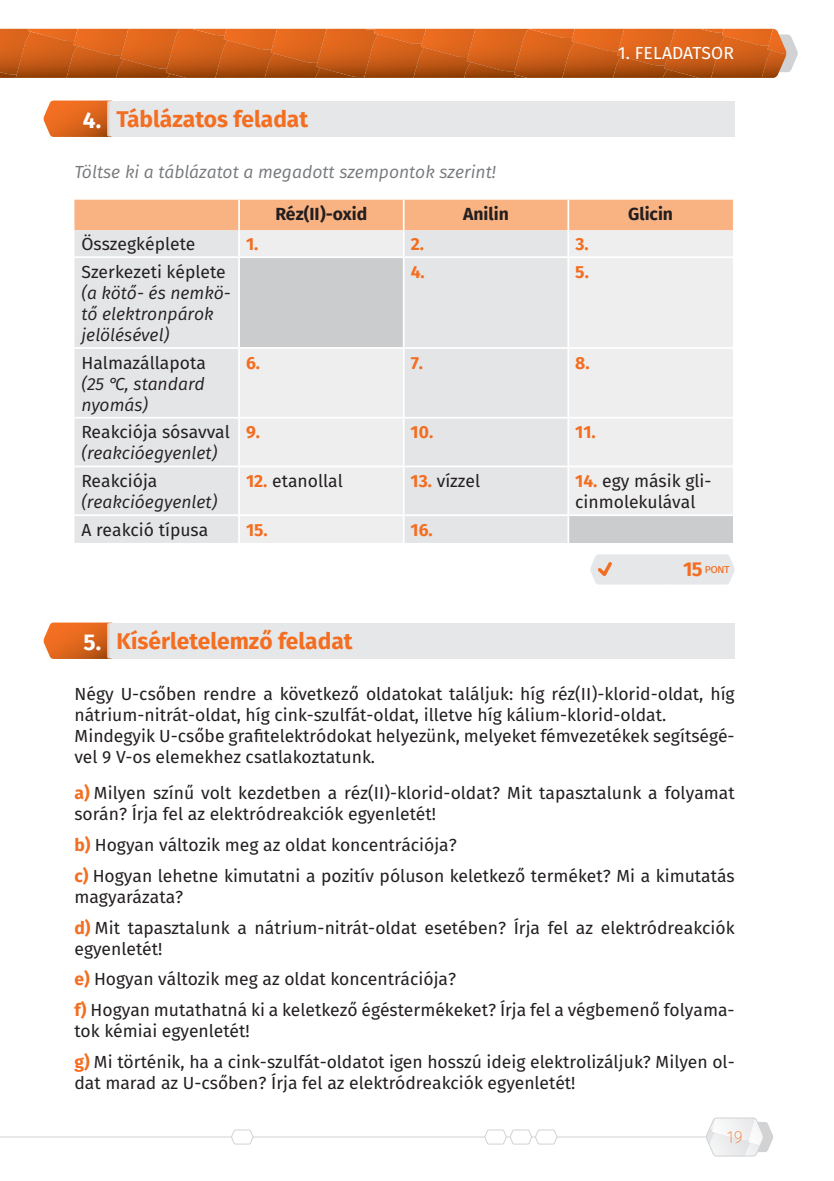
<style>
.page{position:relative;width:834px;height:1181px;background:#fff}
.page>*{position:absolute;margin:0;border:0;box-sizing:border-box;transform-origin:0 0}
.t1{font:700 22.75px "Fira Sans";color:#f36e21}
.t2{font:700 22.75px "Fira Sans";color:#fff}
.t3{font:17.5px/21px "Fira Sans";color:#231f20}
.t4{font:italic 17.5px/21px "Fira Sans";color:#231f20}
.t5{font:italic 17.5px "Fira Sans";color:#76787b}
.t6{font:700 17.5px "Fira Sans";color:#f36e21}
.t7{font:700 17.5px "Fira Sans";color:#231f20}
.t8{font:17.5px "Fira Sans";letter-spacing:.01em;color:#fff}
.t9{font:200 17.5px "Fira Sans";color:#f36e21}
.t10{font:12.25px "Fira Sans";color:#f36e21}
.s1{font-weight:700;color:#f36e21}
.s2{font-weight:700;font-size:20.12px}
</style>
<div class="page">
<svg style="left:0;top:29px;width:798px;height:49px;background:#cb601c"></svg>
<img style="left:0;top:29px;width:1px;height:43px">
<svg style="left:705px;top:1117px;width:68px;height:40px"></svg>
<hr style="left:0;top:1136px;width:706px;height:1px;background:#d1d2d4">
<svg style="left:484px;top:1129px;width:74px;height:16px"></svg>
<svg style="left:230px;top:1129px;width:24px;height:16px"></svg>
<div style="left:109px;top:101px;width:625px;height:35px;background:#e6e7e9"></div>
<div style="left:109px;top:623px;width:625px;height:35px;background:#e6e7e9"></div>
<div style="left:74px;top:258px;width:164px;height:285px;background:#e4e5e7"></div>
<svg style="left:240px;top:258px;width:492px;height:285px;background:#eaeaec"></svg>
<div style="left:239px;top:257px;width:164px;height:91px;background:#cbccce"></div>
<div style="left:568px;top:515px;width:164px;height:28px;background:#cbccce"></div>
<hr style="left:239px;top:256px;width:164px;height:2px;background:#fff">
<hr style="left:74px;top:347px;width:165px;height:2px;background:#fff">
<hr style="left:239px;top:347px;width:164px;height:2px;background:#fff">
<hr style="left:403px;top:347px;width:165px;height:2px;background:#fff">
<hr style="left:568px;top:347px;width:164px;height:2px;background:#fff">
<hr style="left:74px;top:417px;width:165px;height:1px;background:#fff">
<hr style="left:239px;top:417px;width:164px;height:1px;background:#fff">
<hr style="left:403px;top:417px;width:165px;height:1px;background:#fff">
<hr style="left:568px;top:417px;width:164px;height:1px;background:#fff">
<hr style="left:74px;top:465px;width:165px;height:2px;background:#fff">
<hr style="left:239px;top:465px;width:164px;height:2px;background:#fff">
<hr style="left:403px;top:465px;width:165px;height:2px;background:#fff">
<hr style="left:568px;top:465px;width:164px;height:2px;background:#fff">
<hr style="left:74px;top:514px;width:165px;height:2px;background:#fff">
<hr style="left:239px;top:514px;width:164px;height:2px;background:#fff">
<hr style="left:403px;top:514px;width:165px;height:2px;background:#fff">
<hr style="left:568px;top:514px;width:164px;height:2px;background:#fff">
<svg style="left:74px;top:200px;width:658px;height:56px;background:#f1ccb2"></svg>
<hr style="left:567px;top:230px;width:2px;height:26px;background:#fff">
<hr style="left:238px;top:258px;width:2px;height:89px;background:#fff">
<hr style="left:403px;top:258px;width:1px;height:89px;background:#fff">
<hr style="left:567px;top:258px;width:2px;height:89px;background:#fff">
<hr style="left:403px;top:349px;width:1px;height:68px;background:#fff">
<hr style="left:567px;top:349px;width:2px;height:68px;background:#fff">
<hr style="left:403px;top:418px;width:1px;height:47px;background:#fff">
<hr style="left:567px;top:418px;width:2px;height:47px;background:#fff">
<hr style="left:403px;top:467px;width:1px;height:47px;background:#fff">
<hr style="left:567px;top:467px;width:2px;height:47px;background:#fff">
<svg style="left:403px;top:516px;width:1px;height:27px"></svg>
<hr style="left:567px;top:516px;width:2px;height:27px;background:#fff">
<div style="left:590px;top:554px;width:145px;height:30px;background:#e6e7e9"></div>
<svg style="left:43px;top:101px;width:70px;height:36px;background:#e07838"></svg>
<svg style="left:43px;top:622px;width:70px;height:37px;background:#e07a3b"></svg>
<p class="t8" style="left:618px;top:40px;width:117px">1. FELADATSOR</p>
<h1 class="t1" style="left:117px;top:103px;width:193px">Táblázatos feladat</h1>
<p class="t5" style="left:74px;top:159px;width:423px">Töltse ki a táblázatot a megadott szempontok szerint!</p>
<p class="t7" style="left:275px;top:202px;width:93px">Réz(II)-oxid</p>
<p class="t7" style="left:463px;top:202px;width:47px">Anilin</p>
<p class="t7" style="left:628px;top:202px;width:46px">Glicin</p>
<p class="t3" style="left:81px;top:233px;width:115px">Összegképlete</p>
<p class="t6" style="left:246px;top:232px;width:14px">1.</p>
<p class="t6" style="left:410px;top:232px;width:15px">2.</p>
<p class="t6" style="left:575px;top:232px;width:15px">3.</p>
<p class="t3" style="left:81px;top:261px;width:146px">Szerkezeti képlete</p>
<p class="t4" style="left:81px;top:282px;width:151px">(a kötő- és nemkö&shy;tő elektronpárok jelölésével)</p>
<h1 class="t2" style="left:83px;top:104px;width:20px">4.</h1>
<p class="t6" style="left:410px;top:259px;width:16px">4.</p>
<p class="t6" style="left:575px;top:259px;width:15px">5.</p>
<p class="t3" style="left:81px;top:352px;width:126px">Halmazállapota</p>
<p class="t4" style="left:81px;top:373px;width:125px">(25 °C, standard nyomás)</p>
<p class="t6" style="left:246px;top:350px;width:16px">6.</p>
<p class="t6" style="left:410px;top:350px;width:14px">7.</p>
<p class="t6" style="left:575px;top:350px;width:16px">8.</p>
<p class="t3" style="left:81px;top:422px;width:150px">Reakciója sósavval</p>
<p class="t4" style="left:81px;top:442px;width:137px">(reakcióegyenlet)</p>
<p class="t6" style="left:246px;top:420px;width:16px">9.</p>
<p class="t6" style="left:410px;top:420px;width:24px">10.</p>
<p class="t6" style="left:575px;top:420px;width:22px">11.</p>
<p class="t3" style="left:81px;top:470px;width:78px">Reakciója</p>
<p class="t4" style="left:81px;top:491px;width:137px">(reakcióegyenlet)</p>
<p class="t3" style="left:246px;top:470px;width:98px"><span class="s1">12.</span> etanollal</p>
<p class="t3" style="left:410px;top:470px;width:71px"><span class="s1">13.</span> vízzel</p>
<p class="t3" style="left:575px;top:470px;width:138px"><span class="s1">14.</span> egy másik gli&shy;cinmolekulával</p>
<p class="t3" style="left:81px;top:519px;width:128px">A reakció típusa</p>
<p class="t6" style="left:246px;top:517px;width:23px">15.</p>
<p class="t6" style="left:410px;top:517px;width:24px">16.</p>
<p class="t10" style="left:683px;top:560px;width:48px"><span class="s2">15</span> pont</p>
<h1 class="t1" style="left:117px;top:625px;width:237px">Kísérletelemző feladat</h1>
<p class="t3" style="left:74px;top:683px;width:661px">Négy U-csőben rendre a következő oldatokat találjuk: híg réz(II)-klorid-oldat, híg nátrium-nitrát-oldat, híg cink-szulfát-oldat, illetve híg kálium-klorid-oldat.<br>Mindegyik U-csőbe grafitelektródokat helyezünk, melyeket fémvezetékek segítségé&shy;vel 9 V-os elemekhez csatlakoztatunk.</p>
<p class="t3" style="left:74px;top:782px;width:661px"><span class="s1">a)</span> Milyen színű volt kezdetben a réz(II)-klorid-oldat? Mit tapasztalunk a folyamat során? Írja fel az elektródreakciók egyenletét!</p>
<p class="t3" style="left:74px;top:829px;width:661px;line-height:31px"><span class="s1">b)</span> Hogyan változik meg az oldat koncentrációja?<br><span class="s1">c)</span> Hogyan lehetne kimutatni a pozitív póluson keletkező terméket? Mi a kimutatás</p>
<p class="t3" style="left:74px;top:881px;width:661px;line-height:31px">magyarázata?<br><span class="s1">d)</span> Mit tapasztalunk a nátrium-nitrát-oldat esetében? Írja fel az elektródreakciók</p>
<p class="t3" style="left:74px;top:933px;width:661px;line-height:31px">egyenletét!<br><span class="s1">e)</span> Hogyan változik meg az oldat koncentrációja?<br><span class="s1">f)</span> Hogyan mutathatná ki a keletkező égéstermékeket? Írja fel a végbemenő folyama-</p>
<p class="t3" style="left:74px;top:1015px;width:661px;line-height:31px">tok kémiai egyenletét!<br><span class="s1">g)</span> Mi történik, ha a cink-szulfát-oldatot igen hosszú ideig elektrolizáljuk? Milyen ol-</p>
<p class="t3" style="left:74px;top:1072px;width:502px">dat marad az U-csőben? Írja fel az elektródreakciók egyenletét!</p>
<h1 class="t2" style="left:84px;top:626px;width:19px">5.</h1>
<p class="t9" style="left:726px;top:1124px;width:17px">19</p>
</div>
